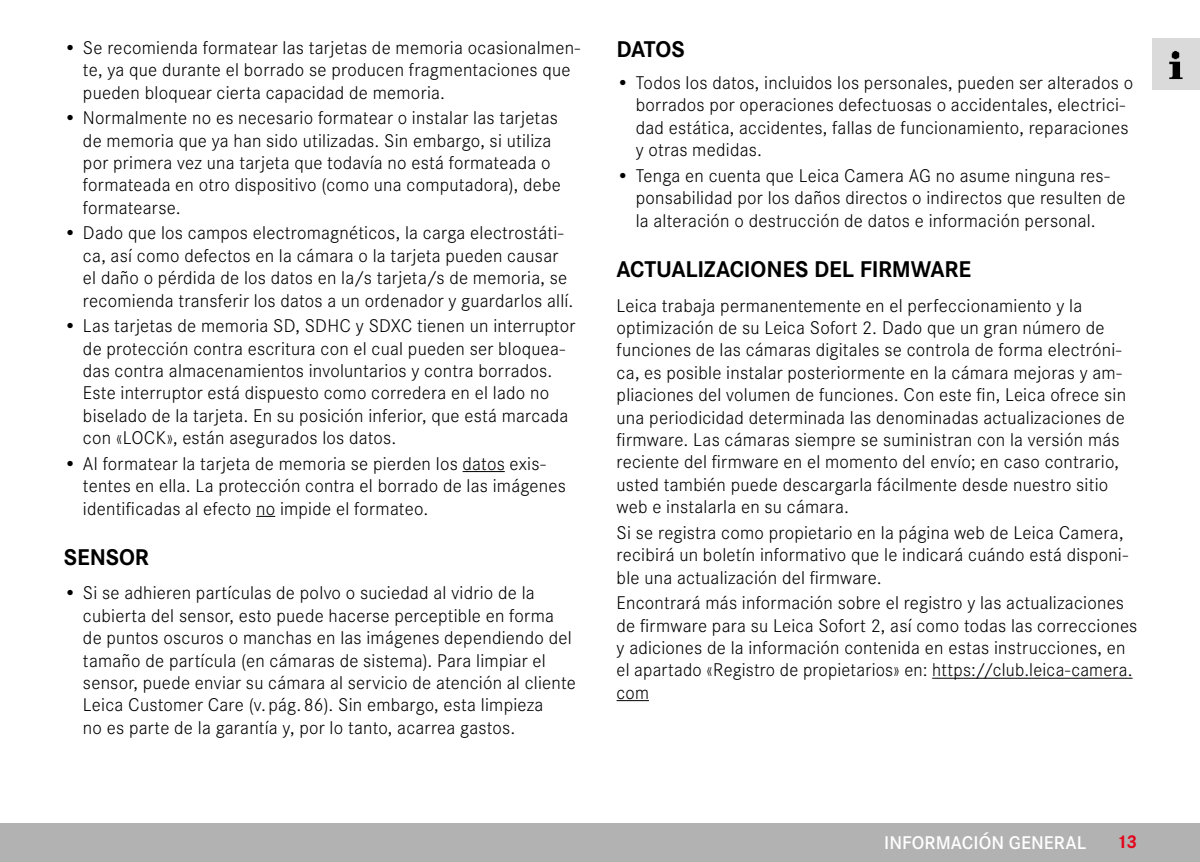
<style>
.page{position:relative;width:1200px;height:862px;background:#fff}
.page>*{position:absolute;margin:0;border:0;box-sizing:border-box;transform-origin:0 0}
.Heading____Heading_01_blind{font:700 23.62px "Corporate S";letter-spacing:-.005em;color:#000}
.Text____Body_Text{font:300 19.12px/22.3px "Corporate S";letter-spacing:.01em;color:#000}
.Layout____Reiter{font:600 19.12px "Corporate S";letter-spacing:.005em;color:#fff}
.t1{font:700 19.12px "Corporate S";color:#e3051b}
</style>
<div class="page">
<div style="left:0;top:823px;width:1199px;height:38px;background:#b3b2b2"></div>
<div style="left:1151px;top:38px;width:48px;height:51px;background:#dadada"></div>
<img style="left:1169px;top:51px;width:14px;height:28px">
<hr style="left:462px;top:471px;width:42px;height:1px;background:#000">
<svg style="left:256px;top:515px;width:19px;height:1px"></svg>
<hr style="left:931px;top:677px;width:201px;height:1px;background:#000">
<hr style="left:616px;top:699px;width:32px;height:1px;background:#000">
<p class="Text____Body_Text" style="left:83px;top:35px;width:498px;text-indent:-19px">• Se recomienda formatear las tarjetas de memoria ocasionalmen&shy;te, ya que durante el borrado se producen fragmentaciones que pueden bloquear cierta capacidad de memoria.</p>
<p class="Text____Body_Text" style="left:83px;top:105px;width:479px;text-indent:-19px">• Normalmente no es necesario formatear o instalar las tarjetas de memoria que ya han sido utilizadas. Sin embargo, si utiliza por primera vez una tarjeta que todavía no está formateada o formateada en otro dispositivo (como una computadora), debe formatearse.</p>
<p class="Text____Body_Text" style="left:83px;top:220px;width:492px;text-indent:-19px">• Dado que los campos electromagnéticos, la carga electrostáti&shy;ca, así como defectos en la cámara o la tarjeta pueden causar el daño o pérdida de los datos en la/s tarjeta/s de memoria, se recomienda transferir los datos a un ordenador y guardarlos allí.</p>
<p class="Text____Body_Text" style="left:83px;top:313px;width:493px;text-indent:-19px">• Las tarjetas de memoria SD, SDHC y SDXC tienen un interruptor de protección contra escritura con el cual pueden ser bloquea&shy;das contra almacenamientos involuntarios y contra borrados.<br>Este interruptor está dispuesto como corredera en el lado no biselado de la tarjeta. En su posición inferior, que está marcada con «LOCK», están asegurados los datos.</p>
<p class="Text____Body_Text" style="left:83px;top:451px;width:484px;text-indent:-19px">• Al formatear la tarjeta de memoria se pierden los datos exis&shy;tentes en ella. La protección contra el borrado de las imágenes identificadas al efecto no impide el formateo.</p>
<p class="Heading____Heading_01_blind" style="left:64px;top:538px;width:86px">SENSOR</p>
<p class="Text____Body_Text" style="left:83px;top:580px;width:494px;text-indent:-19px">• Si se adhieren partículas de polvo o suciedad al vidrio de la cubierta del sensor, esto puede hacerse perceptible en forma de puntos oscuros o manchas en las imágenes dependiendo del tamaño de partícula (en cámaras de sistema). Para limpiar el sensor, puede enviar su cámara al servicio de atención al cliente Leica Customer Care (v. pág.86). Sin embargo, esta limpieza<br>no es parte de la garantía y, por lo tanto, acarrea gastos.</p>
<p class="Heading____Heading_01_blind" style="left:616px;top:30px;width:70px">DATOS</p>
<p class="Text____Body_Text" style="left:635px;top:70px;width:499px;text-indent:-19px">• Todos los datos, incluidos los personales, pueden ser alterados o borrados por operaciones defectuosas o accidentales, electrici&shy;dad estática, accidentes, fallas de funcionamiento, reparaciones y otras medidas.</p>
<p class="Text____Body_Text" style="left:635px;top:163px;width:491px;text-indent:-19px">• Tenga en cuenta que Leica Camera AG no asume ninguna res&shy;ponsabilidad por los daños directos o indirectos que resulten de la alteración o destrucción de datos e información personal.</p>
<p class="Heading____Heading_01_blind" style="left:616px;top:251px;width:356px">ACTUALIZACIONES DEL FIRMWARE</p>
<p class="Text____Body_Text" style="left:616px;top:293px;width:511px">Leica trabaja permanentemente en el perfeccionamiento y la optimización de su Leica Sofort 2. Dado que un gran número de funciones de las cámaras digitales se controla de forma electróni&shy;ca, es posible instalar posteriormente en la cámara mejoras y am&shy;pliaciones del volumen de funciones. Con este fin, Leica ofrece sin una periodicidad determinada las denominadas actualizaciones de firmware. Las cámaras siempre se suministran con la versión más reciente del firmware en el momento del envío; en caso contrario, usted también puede descargarla fácilmente desde nuestro sitio web e instalarla en su cámara.</p>
<p class="Text____Body_Text" style="left:616px;top:520px;width:513px">Si se registra como propietario en la página web de Leica Camera, recibirá un boletín informativo que le indicará cuándo está disponi&shy;ble una actualización del firmware.</p>
<p class="Text____Body_Text" style="left:616px;top:590px;width:522px">Encontrará más información sobre el registro y las actualizaciones de firmware para su Leica Sofort 2, así como todas las correcciones y adiciones de la información contenida en estas instrucciones, en el apartado «Registro de propietarios» en: https://club.leica-camera. com</p>
<p class="Layout____Reiter" style="left:884px;top:827px;width:203px">INFORMACIÓN GENERAL</p>
<p class="t1" style="left:1116px;top:826px;width:22px">13</p>
</div>
